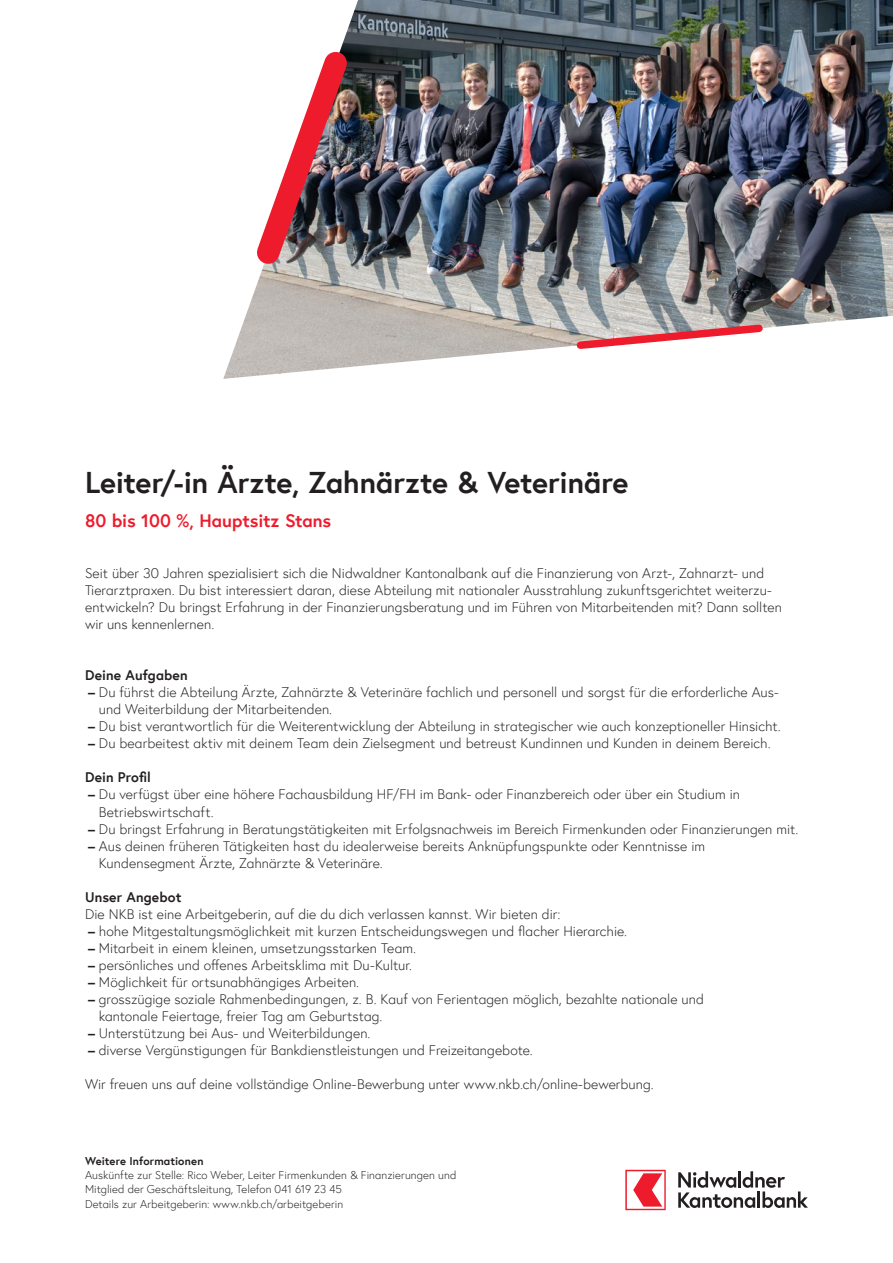
<style>
.page{position:relative;width:893px;height:1263px;background:#fff}
.page>*{position:absolute;margin:0;border:0;box-sizing:border-box;transform-origin:0 0}
.t1{font:30px "Europa Bold Alt";letter-spacing:-.005em;color:#231f20}
.t2{font:18px "Europa Bold Alt";letter-spacing:-.005em;color:#ee1b2d}
.t3{font:13.8px/17px "Europa Light Alt";letter-spacing:.005em;color:#231f20}
.t4{font:13.8px "Europa Bold Alt";letter-spacing:.01em;color:#231f20}
.t5{font:11.25px/14.2px "Europa Light Alt";letter-spacing:.005em;color:#231f20}
.t6{font:11.25px "Europa Bold Alt";letter-spacing:.005em;color:#231f20}
.s1{font-family:"Europa Bold Alt"}
</style>
<div class="page">
<img style="left:223px;top:0;width:670px;height:379px">
<img style="left:239px;top:34px;width:125px;height:247px">
<svg style="left:572px;top:320px;width:195px;height:33px"></svg>
<svg style="left:625px;top:1170px;width:41px;height:40px"></svg>
<svg style="left:678px;top:1171px;width:130px;height:37px"></svg>
<h1 class="t1" style="left:85px;top:462px;width:545px">Leiter/-in Ärzte, Zahnärzte &amp; Veterinäre</h1>
<h2 class="t2" style="left:85px;top:509px;width:248px">80 bis 100 %, Hauptsitz Stans</h2>
<p class="t3" style="left:85px;top:565px;width:698px">Seit über 30 Jahren spezialisiert sich die Nidwaldner Kantonalbank auf die Finanzierung von Arzt-, Zahnarzt- und Tierarztpraxen. Du bist interessiert daran, diese Abteilung mit nationaler Ausstrahlung zukunftsgerichtet weiterzu&shy;entwickeln? Du bringst Erfahrung in der Finanzierungsberatung und im Führen von Mitarbeitenden mit? Dann sollten wir uns kennenlernen.</p>
<p class="t4" style="left:85px;top:666px;width:104px">Deine Aufgaben</p>
<p class="t3" style="left:99px;top:684px;width:681px;text-indent:-11px"><span class="s1">–</span> Du führst die Abteilung Ärzte, Zahnärzte &amp; Veterinäre fachlich und personell und sorgst für die erforderliche Aus&shy;und Weiterbildung der Mitarbeitenden.</p>
<p class="t3" style="left:88px;top:718px;width:694px"><span class="s1">–</span> Du bist verantwortlich für die Weiterentwicklung der Abteilung in strategischer wie auch konzeptioneller Hinsicht.</p>
<p class="t3" style="left:88px;top:735px;width:684px"><span class="s1">–</span> Du bearbeitest aktiv mit deinem Team dein Zielsegment und betreust Kundinnen und Kunden in deinem Bereich.</p>
<p class="t4" style="left:85px;top:768px;width:67px">Dein Profil</p>
<p class="t3" style="left:99px;top:786px;width:643px;text-indent:-11px"><span class="s1">–</span> Du verfügst über eine höhere Fachausbildung HF/FH im Bank- oder Finanzbereich oder über ein Studium in<br>Betriebswirtschaft.</p>
<p class="t3" style="left:88px;top:820px;width:712px"><span class="s1">–</span> Du bringst Erfahrung in Beratungstätigkeiten mit Erfolgsnachweis im Bereich Firmenkunden oder Finanzierungen mit.</p>
<p class="t3" style="left:99px;top:837px;width:608px;text-indent:-11px"><span class="s1">–</span> Aus deinen früheren Tätigkeiten hast du idealerweise bereits Anknüpfungspunkte oder Kenntnisse im<br>Kundensegment Ärzte, Zahnärzte &amp; Veterinäre.</p>
<p class="t4" style="left:85px;top:887px;width:98px">Unser Angebot</p>
<p class="t3" style="left:85px;top:905px;width:477px">Die NKB ist eine Arbeitgeberin, auf die du dich verlassen kannst. Wir bieten dir:</p>
<p class="t3" style="left:88px;top:922px;width:540px"><span class="s1">–</span> hohe Mitgestaltungsmöglichkeit mit kurzen Entscheidungswegen und flacher Hierarchie.</p>
<p class="t3" style="left:88px;top:939px;width:329px"><span class="s1">–</span> Mitarbeit in einem kleinen, umsetzungsstarken Team.</p>
<p class="t3" style="left:88px;top:956px;width:325px"><span class="s1">–</span> persönliches und offenes Arbeitsklima mit Du-Kultur.</p>
<p class="t3" style="left:88px;top:973px;width:272px"><span class="s1">–</span> Möglichkeit für ortsunabhängiges Arbeiten.</p>
<p class="t3" style="left:99px;top:990px;width:607px;text-indent:-11px"><span class="s1">–</span> grosszügige soziale Rahmenbedingungen, z. B. Kauf von Ferientagen möglich, bezahlte nationale und kantonale Feiertage, freier Tag am Geburtstag.</p>
<p class="t3" style="left:88px;top:1024px;width:284px"><span class="s1">–</span> Unterstützung bei Aus- und Weiterbildungen.</p>
<p class="t3" style="left:88px;top:1041px;width:446px"><span class="s1">–</span> diverse Vergünstigungen für Bankdienstleistungen und Freizeitangebote.</p>
<p class="t3" style="left:85px;top:1075px;width:570px">Wir freuen uns auf deine vollständige Online-Bewerbung unter www.nkb.ch/online-bewerbung.</p>
<p class="t6" style="left:85px;top:1153px;width:120px">Weitere Informationen</p>
<p class="t5" style="left:85px;top:1168px;width:373px">Auskünfte zur Stelle: Rico Weber, Leiter Firmenkunden &amp; Finanzierungen und<br>Mitglied der Geschäftsleitung, Telefon 041 619 23 45<br>Details zur Arbeitgeberin: www.nkb.ch/arbeitgeberin</p>
</div>
